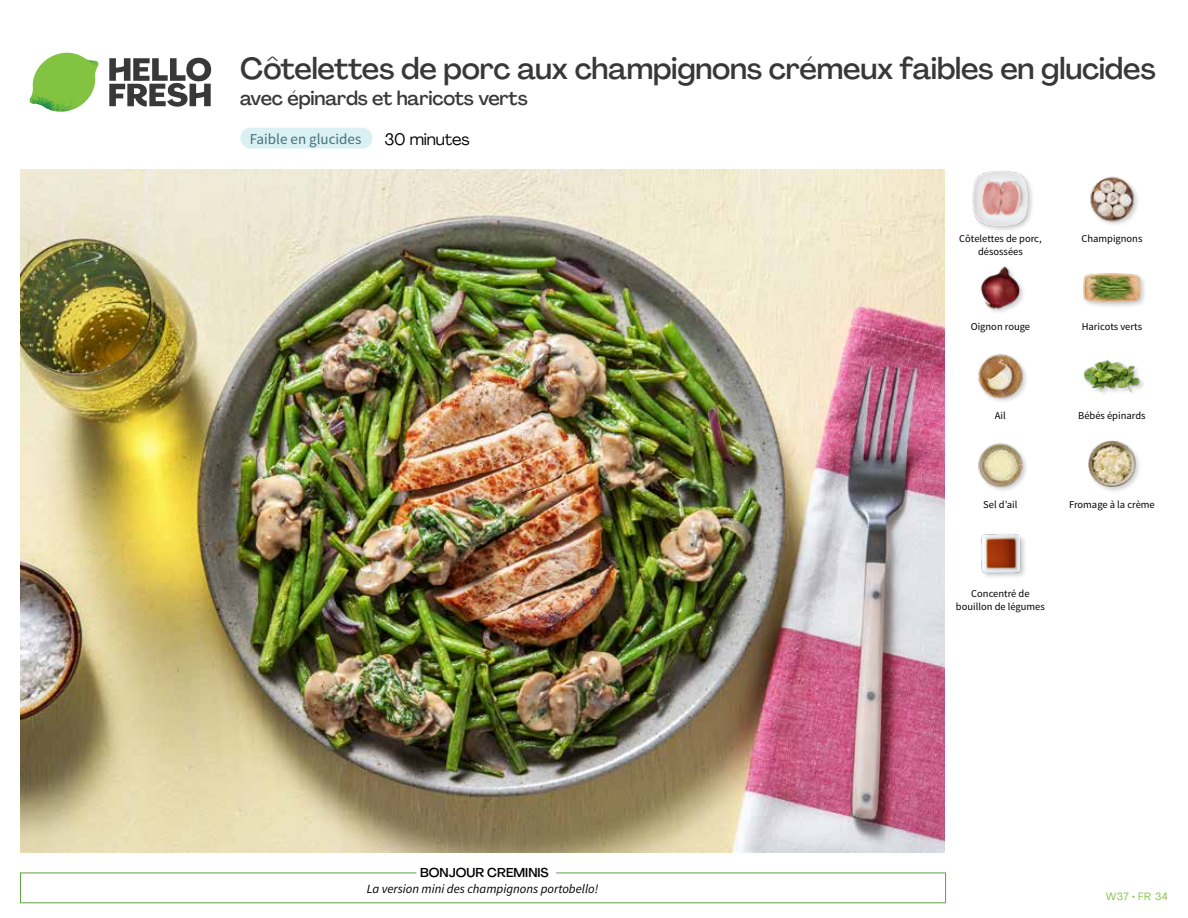
<style>
.page{position:relative;width:1188px;height:918px;background:#fff}
.page>*{position:absolute;margin:0;border:0;box-sizing:border-box;transform-origin:0 0}
.t1{font:500 30px "Agrandir";letter-spacing:-.01em;color:#383839}
.t2{font:500 19.5px "Agrandir";letter-spacing:-.01em;color:#383839}
.t3{font:16.5px "Agrandir";letter-spacing:-.01em;color:#000}
.t4{font:15px "Source Sans Pro";color:#43717b}
.t5{font:italic 12.75px "Source Sans Pro";color:#000}
.t6{font:500 12.75px "Agrandir";color:#000}
.t7{font:10.5px/13.5px "Source Sans Pro";color:#000;text-align:center}
.t8{font:10.5px "Agrandir";letter-spacing:.05em;color:#82c341}
</style>
<div class="page">
<svg style="left:109px;top:57px;width:102px;height:50px"></svg>
<svg style="left:34px;top:53px;width:62px;height:40px"></svg>
<img style="left:67px;top:53px;width:32px;height:26px">
<img style="left:33px;top:75px;width:59px;height:11px">
<img style="left:29px;top:79px;width:61px;height:33px">
<img style="left:65px;top:86px;width:27px;height:25px">
<div style="left:20px;top:873px;width:926px;height:30px;border:1px solid #609f43"></div>
<div style="left:417px;top:865px;width:139px;height:15px;background:#fff"></div>
<img style="left:21px;top:170px;width:924px;height:682px">
<img style="left:981px;top:534px;width:44px;height:43px">
<div style="left:1087px;top:439px;width:55px;height:55px;background:#000;opacity:.2"></div>
<img style="left:1089px;top:440px;width:46px;height:47px">
<img style="left:978px;top:443px;width:48px;height:48px">
<div style="left:1083px;top:359px;width:64px;height:40px;background:#000;opacity:.2"></div>
<img style="left:1083px;top:359px;width:58px;height:40px">
<img style="left:978px;top:354px;width:49px;height:48px">
<div style="left:1082px;top:271px;width:65px;height:39px;background:#000;opacity:.2"></div>
<img style="left:1083px;top:271px;width:58px;height:39px">
<img style="left:980px;top:266px;width:43px;height:46px">
<img style="left:1090px;top:176px;width:48px;height:49px">
<div style="left:972px;top:170px;width:63px;height:63px;background:#000;opacity:.2"></div>
<img style="left:972px;top:170px;width:57px;height:57px">
<div style="left:240px;top:128px;width:132px;height:21px;background:#dbf0f2;border-radius:10px"></div>
<h1 class="t1" style="left:240px;top:50px;width:917px">Côtelettes de porc aux champignons crémeux faibles en glucides</h1>
<h2 class="t2" style="left:240px;top:86px;width:289px">avec épinards et haricots verts</h2>
<h3 class="t4" style="left:250px;top:129px;width:113px">Faible en glucides</h3>
<h3 class="t3" style="left:384px;top:129px;width:87px">30 minutes</h3>
<p class="t6" style="left:420px;top:864px;width:130px">BONJOUR CREMINIS</p>
<p class="t5" style="left:367px;top:881px;width:233px">La version mini des champignons portobello!</p>
<p class="t7" style="left:959px;top:232px;width:84px">Côtelettes de porc, désossées</p>
<p class="t7" style="left:1081px;top:232px;width:63px">Champignons</p>
<p class="t7" style="left:971px;top:320px;width:61px">Oignon rouge</p>
<p class="t7" style="left:1082px;top:320px;width:62px">Haricots verts</p>
<p class="t7" style="left:995px;top:409px;width:12px">Ail</p>
<p class="t7" style="left:1078px;top:409px;width:69px">Bébés épinards</p>
<p class="t7" style="left:983px;top:498px;width:36px">Sel d’ail</p>
<p class="t7" style="left:1069px;top:498px;width:87px">Fromage à la crème</p>
<p class="t7" style="left:956px;top:587px;width:90px">Concentré de bouillon de légumes</p>
<p class="t8" style="left:1106px;top:890px;width:64px">W37 • FR 34</p>
</div>
